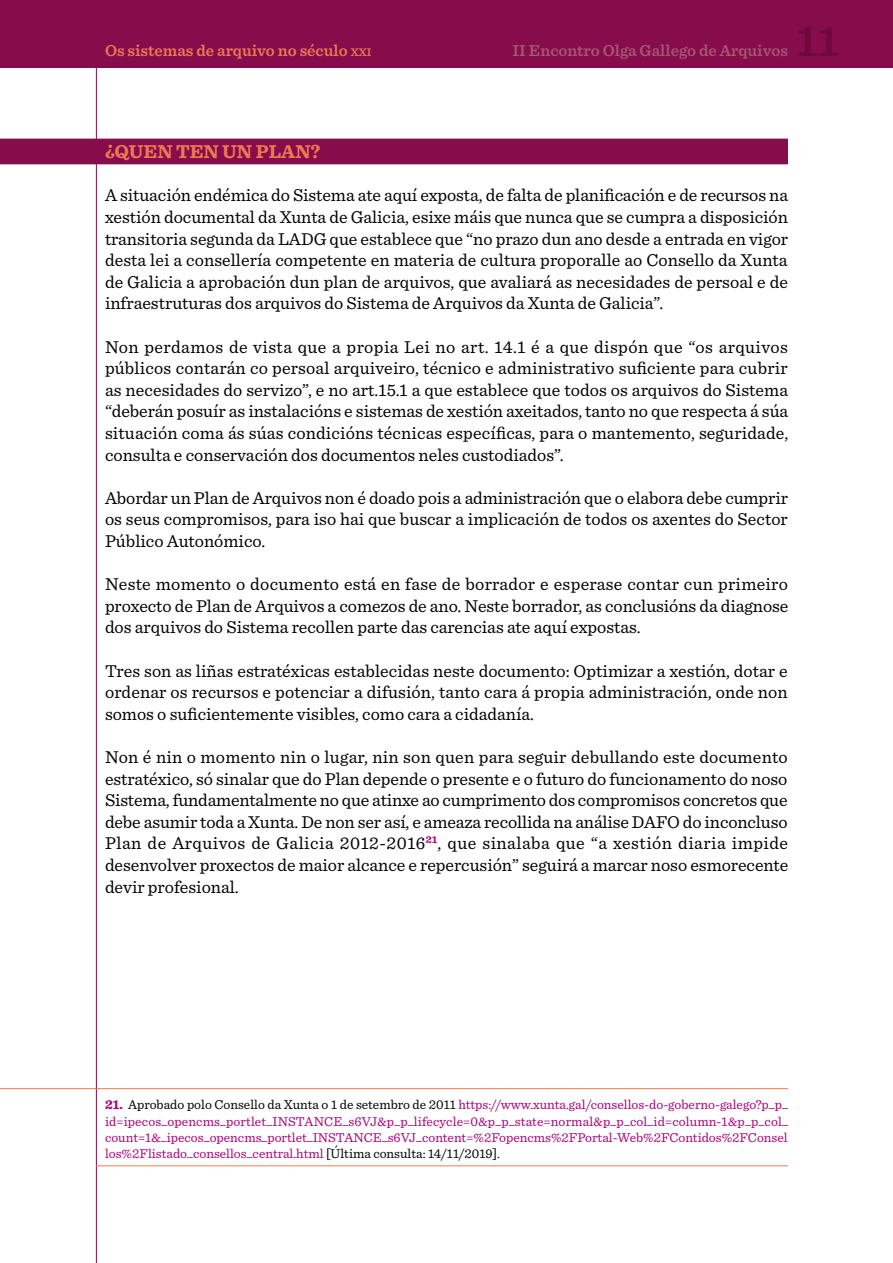
<style>
.page{position:relative;width:893px;height:1263px;background:#fff}
.page>*{position:absolute;margin:0;border:0;box-sizing:border-box;transform-origin:0 0}
.t1{font:600 45px "Sentinel";color:#6d093c}
.t2{font:700 19.5px "Sentinel";color:#ed7854}
.t3{font:18px/21.6px "Sentinel";color:#000;text-align:justify}
.t4{font:600 16.5px "Sentinel";color:#a55773}
.t5{font:600 16.5px "Sentinel";color:#ed7854}
.t6{font:13.5px/16.2px "Sentinel";color:#aa007a;text-align:justify}
.s1{font-size:11.55px}
.s2{font-weight:700}
.s3{color:#000}
</style>
<div class="page">
<div style="left:0;top:0;width:893px;height:68px;background:#870c4b"></div>
<hr style="left:96px;top:68px;width:1px;height:1195px;background:#870c4b">
<div style="left:0;top:139px;width:788px;height:25px;background:#870c4b"></div>
<hr style="left:0;top:1088px;width:788px;height:1px;background:#ed7854">
<hr style="left:96px;top:1165px;width:692px;height:1px;background:#ed7854">
<p class="t5" style="left:105px;top:38px;width:268px">Os sistemas de arquivo no século <span class="s1">xxi</span></p>
<p class="t4" style="left:512px;top:38px;width:277px">II Encontro Olga Gallego de Arquivos</p>
<h1 class="t1" style="left:796px;top:7px;width:45px">11</h1>
<p class="t2" style="left:105px;top:136px;width:217px">¿QUEN TEN UN PLAN?</p>
<p class="t3" style="left:105px;top:183px;width:685px">A situación endémica do Sistema ate aquí exposta, de falta de planificación e de recursos na xestión documental da Xunta de Galicia, esixe máis que nunca que se cumpra a disposición transitoria segunda da LADG que establece que “no prazo dun ano desde a entrada en vigor desta lei a consellería competente en materia de cultura proporalle ao Consello da Xunta de Galicia a aprobación dun plan de arquivos, que avaliará as necesidades de persoal e de infraestruturas dos arquivos do Sistema de Arquivos da Xunta de Galicia”.</p>
<p class="t3" style="left:105px;top:335px;width:685px">Non perdamos de vista que a propia Lei no art. 14.1 é a que dispón que “os arquivos públicos contarán co persoal arquiveiro, técnico e administrativo suficiente para cubrir as necesidades do servizo”, e no art.15.1 a que establece que todos os arquivos do Sistema “deberán posuír as instalacións e sistemas de xestión axeitados, tanto no que respecta á súa situación coma ás súas condicións técnicas específicas, para o mantemento, seguridade, consulta e conservación dos documentos neles custodiados”.</p>
<p class="t3" style="left:105px;top:486px;width:684px">Abordar un Plan de Arquivos non é doado pois a administración que o elabora debe cumprir os seus compromisos, para iso hai que buscar a implicación de todos os axentes do Sector Público Autonómico.</p>
<p class="t3" style="left:105px;top:572px;width:685px">Neste momento o documento está en fase de borrador e esperase contar cun primeiro proxecto de Plan de Arquivos a comezos de ano. Neste borrador, as conclusións da diagnose dos arquivos do Sistema recollen parte das carencias ate aquí expostas.</p>
<p class="t3" style="left:105px;top:659px;width:684px">Tres son as liñas estratéxicas establecidas neste documento: Optimizar a xestión, dotar e ordenar os recursos e potenciar a difusión, tanto cara á propia administración, onde non somos o suficientemente visibles, como cara a cidadanía.</p>
<p class="t3" style="left:105px;top:745px;width:685px">Non é nin o momento nin o lugar, nin son quen para seguir debullando este documento estratéxico, só sinalar que do Plan depende o presente e o futuro do funcionamento do noso Sistema, fundamentalmente no que atinxe ao cumprimento dos compromisos concretos que debe asumir toda a Xunta. De non ser así, e ameaza recollida na análise DAFO do inconcluso Plan de Arquivos de Galicia 2012-2016<sup>21</sup>, que sinalaba que “a xestión diaria impide desenvolver proxectos de maior alcance e repercusión” seguirá a marcar noso esmorecente devir profesional.</p>
<p class="t6" style="left:105px;top:1096px;width:684px"><span class="s2">21.</span> <span class="s3">Aprobado polo Consello da Xunta o 1 de setembro de 2011</span> https://www.xunta.gal/consellos-do-goberno-galego?p_p_ id=ipecos_opencms_portlet_INSTANCE_s6VJ&amp;p_p_lifecycle=0&amp;p_p_state=normal&amp;p_p_col_id=column-1&amp;p_p_col_ count=1&amp;_ipecos_opencms_portlet_INSTANCE_s6VJ_content=%2Fopencms%2FPortal-Web%2FContidos%2FConsel los%2Flistado_consellos_central.html <span class="s3">[Última consulta: 14/11/2019].</span></p>
</div>
